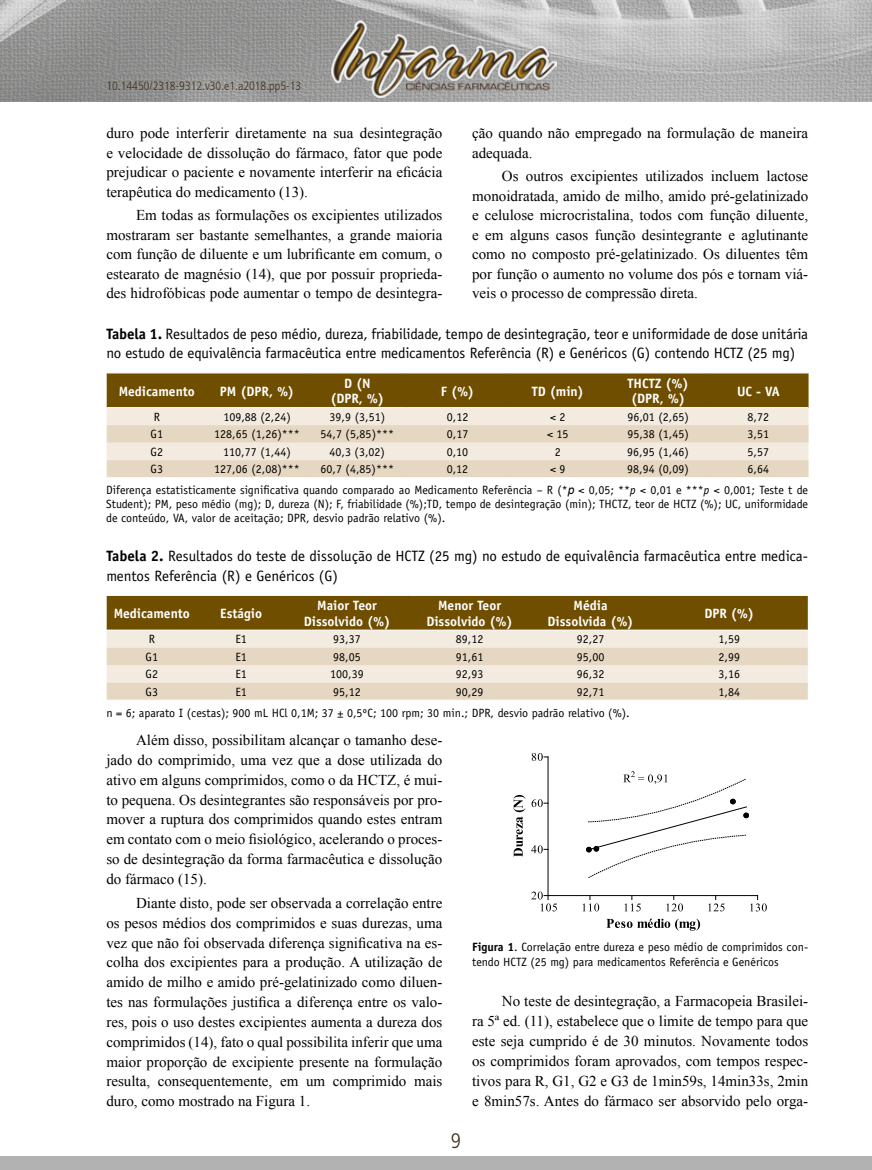
<style>
.page{position:relative;width:872px;height:1170px;background:#fff}
.page>*{position:absolute;margin:0;border:0;box-sizing:border-box;transform-origin:0 0}
.t1{font:300 condensed 21px "Frutiger";color:#42321c}
.t2{font:15px/19.8px "Times New Roman";color:#000;text-align:justify}
.t3{font:15px/19.5px "Officina Sans";letter-spacing:-.005em;color:#000}
.t4{font:700 13.5px/15.5px "Officina Sans";color:#fff;text-align:center}
.t5{font:12px/21px "Officina Sans";color:#000}
.t6{font:300 condensed 12px "Frutiger";color:#42321c}
.s1{font-weight:700}
.s2{font-family:"Arial";font-style:italic}
.s3{font-style:italic}
</style>
<div class="page">
<img style="left:0;top:0;width:872px;height:101px">
<div style="left:0;top:1155px;width:872px;height:14px;background:#b3b2b2"></div>
<img style="left:332px;top:20px;width:224px;height:77px">
<svg style="left:107px;top:373px;width:701px;height:104px;background:#c3b18c"></svg>
<hr style="left:107px;top:407px;width:100px;height:1px;background:#fff">
<hr style="left:207px;top:407px;width:100px;height:1px;background:#fff">
<hr style="left:307px;top:407px;width:100px;height:1px;background:#fff">
<hr style="left:407px;top:407px;width:100px;height:1px;background:#fff">
<hr style="left:507px;top:407px;width:101px;height:1px;background:#fff">
<hr style="left:608px;top:407px;width:100px;height:1px;background:#fff">
<hr style="left:708px;top:407px;width:100px;height:1px;background:#fff">
<svg style="left:107px;top:596px;width:700px;height:103px;background:#c3b18d"></svg>
<hr style="left:107px;top:629px;width:90px;height:1px;background:#fff">
<hr style="left:197px;top:629px;width:88px;height:1px;background:#fff">
<hr style="left:285px;top:629px;width:124px;height:1px;background:#fff">
<hr style="left:409px;top:629px;width:121px;height:1px;background:#fff">
<hr style="left:530px;top:629px;width:121px;height:1px;background:#fff">
<hr style="left:651px;top:629px;width:156px;height:1px;background:#fff">
<hr style="left:548px;top:895px;width:209px;height:1px;background:#000">
<svg style="left:582px;top:895px;width:17px;height:16px"></svg>
<svg style="left:624px;top:895px;width:17px;height:16px"></svg>
<svg style="left:666px;top:895px;width:17px;height:16px"></svg>
<svg style="left:708px;top:895px;width:16px;height:16px"></svg>
<svg style="left:750px;top:895px;width:17px;height:16px"></svg>
<hr style="left:547px;top:757px;width:1px;height:138px;background:#000">
<svg style="left:531px;top:891px;width:26px;height:20px"></svg>
<svg style="left:531px;top:845px;width:17px;height:8px"></svg>
<svg style="left:531px;top:799px;width:17px;height:8px"></svg>
<svg style="left:532px;top:753px;width:16px;height:7px"></svg>
<svg style="left:606px;top:918px;width:94px;height:12px"></svg>
<svg style="left:513px;top:794px;width:12px;height:62px"></svg>
<svg style="left:586px;top:771px;width:163px;height:107px"></svg>
<p class="t6" style="left:106px;top:79px;width:196px">10.14450/2318-9312.v30.e1.a2018.pp5-13</p>
<p class="t2" style="left:106px;top:123px;width:337px">duro pode interferir diretamente na sua desintegração e velocidade de dissolução do fármaco, fator que pode prejudicar o paciente e novamente interferir na eficácia terapêutica do medicamento (13).</p>
<p class="t2" style="left:106px;top:205px;width:337px;text-indent:30px">Em todas as formulações os excipientes utilizados mostraram ser bastante semelhantes, a grande maioria com função de diluente e um lubrificante em comum, o estearato de magnésio (14), que por possuir proprieda&shy;des hidrofóbicas pode aumentar o tempo de desintegra-</p>
<p class="t2" style="left:472px;top:123px;width:337px">ção quando não empregado na formulação de maneira adequada.</p>
<p class="t2" style="left:472px;top:166px;width:337px;text-indent:30px">Os outros excipientes utilizados incluem lactose monoidratada, amido de milho, amido pré-gelatinizado e celulose microcristalina, todos com função diluente, e em alguns casos função desintegrante e aglutinante como no composto pré-gelatinizado. Os diluentes têm por função o aumento no volume dos pós e tornam viá&shy;veis o processo de compressão direta.</p>
<p class="t3" style="left:106px;top:324px;width:703px"><span class="s1">Tabela 1.</span> Resultados de peso médio, dureza, friabilidade, tempo de desintegração, teor e uniformidade de dose unitária no estudo de equivalência farmacêutica entre medicamentos Referência (R) e Genéricos (G) contendo HCTZ (25 mg)</p>
<p class="t4" style="left:119px;top:383px;width:78px">Medicamento</p>
<p class="t4" style="left:220px;top:383px;width:76px">PM (DPR, %)</p>
<p class="t4" style="left:330px;top:375px;width:55px">D (N (DPR, %)</p>
<p class="t4" style="left:441px;top:383px;width:35px">F (%)</p>
<p class="t4" style="left:532px;top:383px;width:53px">TD (min)</p>
<p class="t4" style="left:627px;top:375px;width:63px;text-align:left">THCTZ (%) (DPR, %)</p>
<p class="t4" style="left:737px;top:383px;width:44px">UC - VA</p>
<p class="t5" style="left:154px;top:406px;width:8px">R</p>
<p class="t5" style="left:223px;top:406px;width:69px">109,88 (2,24)</p>
<p class="t5" style="left:329px;top:406px;width:57px">39,9 (3,51)</p>
<p class="t5" style="left:447px;top:406px;width:23px">0,12</p>
<p class="t5" style="left:550px;top:406px;width:17px">&lt; 2</p>
<p class="t5" style="left:627px;top:406px;width:63px">96,01 (2,65)</p>
<p class="t5" style="left:747px;top:406px;width:23px">8,72</p>
<p class="t5" style="left:151px;top:424px;width:14px">G1</p>
<p class="t5" style="left:214px;top:424px;width:87px">128,65 (1,26)***</p>
<p class="t5" style="left:320px;top:424px;width:75px">54,7 (5,85)***</p>
<p class="t5" style="left:447px;top:424px;width:23px">0,17</p>
<p class="t5" style="left:547px;top:424px;width:23px">&lt; 15</p>
<p class="t5" style="left:627px;top:424px;width:63px">95,38 (1,45)</p>
<p class="t5" style="left:747px;top:424px;width:23px">3,51</p>
<p class="t5" style="left:151px;top:441px;width:14px">G2</p>
<p class="t5" style="left:223px;top:441px;width:69px">110,77 (1,44)</p>
<p class="t5" style="left:329px;top:441px;width:57px">40,3 (3,02)</p>
<p class="t5" style="left:447px;top:441px;width:23px">0,10</p>
<p class="t5" style="left:555px;top:441px;width:7px">2</p>
<p class="t5" style="left:627px;top:441px;width:63px">96,95 (1,46)</p>
<p class="t5" style="left:747px;top:441px;width:23px">5,57</p>
<p class="t5" style="left:151px;top:459px;width:14px">G3</p>
<p class="t5" style="left:214px;top:459px;width:87px">127,06 (2,08)***</p>
<p class="t5" style="left:320px;top:459px;width:75px">60,7 (4,85)***</p>
<p class="t5" style="left:447px;top:459px;width:23px">0,12</p>
<p class="t5" style="left:550px;top:459px;width:17px">&lt; 9</p>
<p class="t5" style="left:627px;top:459px;width:63px">98,94 (0,09)</p>
<p class="t5" style="left:106px;top:459px;width:703px;text-indent:641px">6,64<br>Diferença estatisticamente significativa quando comparado ao Medicamento Referência – R (*<span class="s2">p</span> &lt; 0,05; **<span class="s3">p</span> &lt; 0,01 e ***<span class="s3">p</span> &lt; 0,001; Teste t de</p>
<p class="t5" style="left:106px;top:497px;width:703px;line-height:13.8px">Student); PM, peso médio (mg); D, dureza (N); F, friabilidade (%);TD, tempo de desintegração (min); THCTZ, teor de HCTZ (%); UC, uniformidade de conteúdo, VA, valor de aceitação; DPR, desvio padrão relativo (%).</p>
<p class="t3" style="left:106px;top:546px;width:703px"><span class="s1">Tabela 2.</span> Resultados do teste de dissolução de HCTZ (25 mg) no estudo de equivalência farmacêutica entre medica&shy;mentos Referência (R) e Genéricos (G)</p>
<p class="t4" style="left:114px;top:605px;width:78px">Medicamento</p>
<p class="t4" style="left:220px;top:605px;width:43px">Estágio</p>
<p class="t4" style="left:304px;top:597px;width:88px">Maior Teor<br>Dissolvido (%)</p>
<p class="t4" style="left:426px;top:597px;width:88px">Menor Teor<br>Dissolvido (%)</p>
<p class="t4" style="left:547px;top:597px;width:87px">Média<br>Dissolvida (%)</p>
<p class="t4" style="left:704px;top:605px;width:51px">DPR (%)</p>
<p class="t5" style="left:149px;top:628px;width:8px">R</p>
<p class="t5" style="left:235px;top:628px;width:13px">E1</p>
<p class="t5" style="left:333px;top:628px;width:29px">93,37</p>
<p class="t5" style="left:456px;top:628px;width:29px">89,12</p>
<p class="t5" style="left:577px;top:628px;width:29px">92,27</p>
<p class="t5" style="left:718px;top:628px;width:23px">1,59</p>
<p class="t5" style="left:146px;top:646px;width:14px">G1</p>
<p class="t5" style="left:235px;top:646px;width:13px">E1</p>
<p class="t5" style="left:333px;top:646px;width:29px">98,05</p>
<p class="t5" style="left:456px;top:646px;width:29px">91,61</p>
<p class="t5" style="left:577px;top:646px;width:29px">95,00</p>
<p class="t5" style="left:718px;top:646px;width:23px">2,99</p>
<p class="t5" style="left:146px;top:663px;width:14px">G2</p>
<p class="t5" style="left:235px;top:663px;width:13px">E1</p>
<p class="t5" style="left:330px;top:663px;width:35px">100,39</p>
<p class="t5" style="left:456px;top:663px;width:29px">92,93</p>
<p class="t5" style="left:577px;top:663px;width:29px">96,32</p>
<p class="t5" style="left:718px;top:663px;width:23px">3,16</p>
<p class="t5" style="left:146px;top:681px;width:14px">G3</p>
<p class="t5" style="left:235px;top:681px;width:13px">E1</p>
<p class="t5" style="left:333px;top:681px;width:29px">95,12</p>
<p class="t5" style="left:456px;top:681px;width:29px">90,29</p>
<p class="t5" style="left:577px;top:681px;width:29px">92,71</p>
<p class="t5" style="left:718px;top:681px;width:23px">1,84</p>
<p class="t5" style="left:106px;top:702px;width:525px">n = 6; aparato I (cestas); 900 mL HCl 0,1M; 37 ± 0,5ºC; 100 rpm; 30 min.; DPR, desvio padrão relativo (%).</p>
<p class="t2" style="left:106px;top:729px;width:337px;text-indent:30px">Além disso, possibilitam alcançar o tamanho dese&shy;jado do comprimido, uma vez que a dose utilizada do ativo em alguns comprimidos, como o da HCTZ, é mui&shy;to pequena. Os desintegrantes são responsáveis por pro&shy;mover a ruptura dos comprimidos quando estes entram em contato com o meio fisiológico, acelerando o proces&shy;so de desintegração da forma farmacêutica e dissolução do fármaco (15).</p>
<p class="t2" style="left:106px;top:892px;width:337px;text-indent:30px">Diante disto, pode ser observada a correlação entre os pesos médios dos comprimidos e suas durezas, uma vez que não foi observada diferença significativa na es&shy;colha dos excipientes para a produção. A utilização de amido de milho e amido pré-gelatinizado como diluen&shy;tes nas formulações justifica a diferença entre os valo&shy;res, pois o uso destes excipientes aumenta a dureza dos comprimidos (14), fato o qual possibilita inferir que uma maior proporção de excipiente presente na formulação resulta, consequentemente, em um comprimido mais duro, como mostrado na Figura 1.</p>
<p class="t5" style="left:472px;top:940px;width:337px;line-height:14.4px"><span class="s1">Figura 1</span>. Correlação entre dureza e peso médio de comprimidos con&shy;tendo HCTZ (25 mg) para medicamentos Referência e Genéricos</p>
<p class="t2" style="left:472px;top:990px;width:337px;text-indent:30px">No teste de desintegração, a Farmacopeia Brasilei&shy;ra 5ª ed. (11), estabelece que o limite de tempo para que este seja cumprido é de 30 minutos. Novamente todos os comprimidos foram aprovados, com tempos respec&shy;tivos para R, G1, G2 e G3 de 1min59s, 14min33s, 2min e 8min57s. Antes do fármaco ser absorvido pelo orga-</p>
<h1 class="t1" style="left:451px;top:1128px;width:12px">9</h1>
</div>
